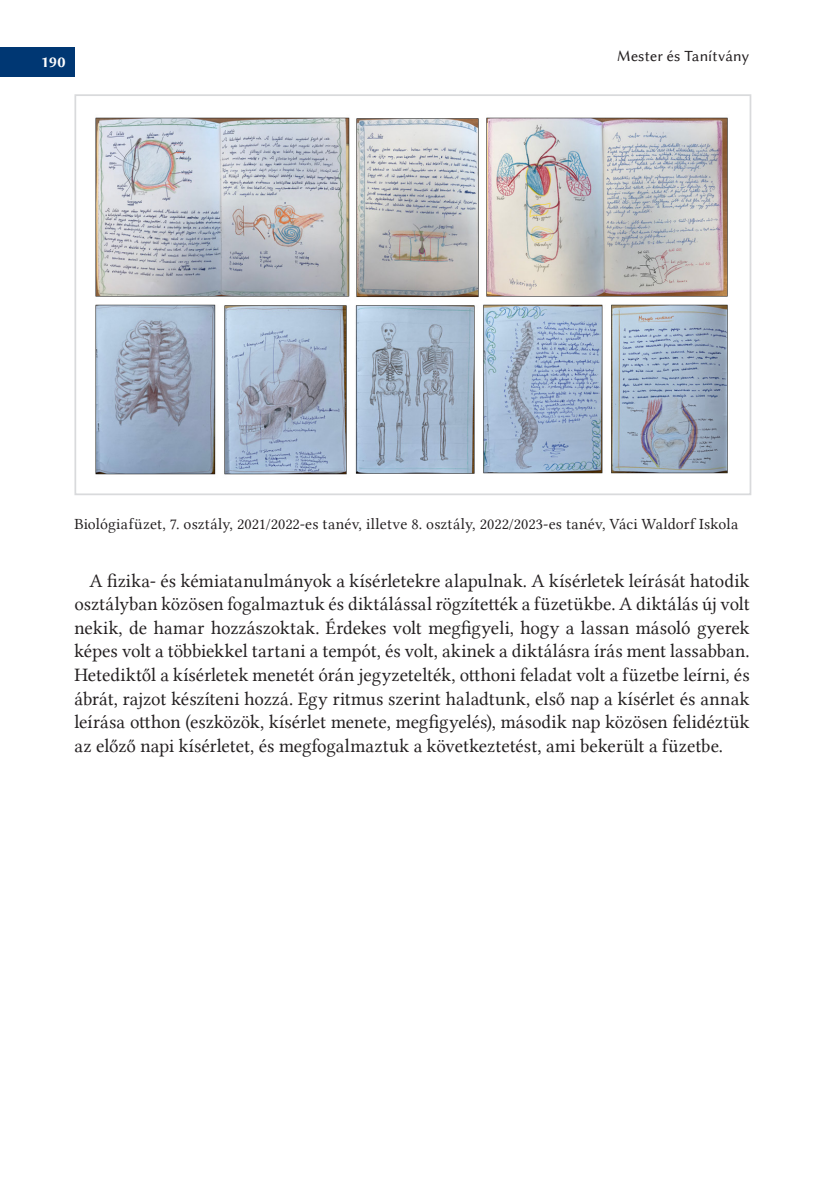
<style>
.page{position:relative;width:834px;height:1181px;background:#fff}
.page>*{position:absolute;margin:0;border:0;box-sizing:border-box;transform-origin:0 0}
.alap_fölé{font:19.25px/23.6px "Lin Libertine";color:#231f20;text-align:justify}
.Ábra_cím{font:15.75px "Lin Libertine";letter-spacing:.01em;color:#231f20}
.t1{font:15.75px "Lin Biolinum";letter-spacing:.01em;color:#231f20}
.t2{font:15.75px "Lin Biolinum B";color:#fff}
</style>
<div class="page">
<div style="left:0;top:47px;width:74px;height:29px;background:#003773"></div>
<img style="left:95px;top:117px;width:633px;height:358px">
<div style="left:74px;top:94px;width:677px;height:401px;border:2px solid #d9dadc"></div>
<p class="t2" style="left:41px;top:51px;width:26px">190</p>
<p class="t1" style="left:616px;top:47px;width:134px">Mester és Tanítvány</p>
<p class="Ábra_cím" style="left:74px;top:515px;width:665px">Biológiafüzet, 7. osztály, 2021/2022-es tanév, illetve 8. osztály, 2022/2023-es tanév, Váci Waldorf Iskola</p>
<p class="alap_fölé" style="left:74px;top:568px;width:676px;text-indent:15px">A fizika- és kémiatanulmányok a kísérletekre alapulnak. A kísérletek leírását hatodik osztályban közösen fogalmaztuk és diktálással rögzítették a füzetükbe. A diktálás új volt nekik, de hamar hozzászoktak. Érdekes volt megfigyeli, hogy a lassan másoló gyerek képes volt a többiekkel tartani a tempót, és volt, akinek a diktálásra írás ment lassabban.<br>Hetediktől a kísérletek menetét órán jegyzetelték, otthoni feladat volt a füzetbe leírni, és ábrát, rajzot készíteni hozzá. Egy ritmus szerint haladtunk, első nap a kísérlet és annak leírása otthon (eszközök, kísérlet menete, megfigyelés), második nap közösen felidéztük az előző napi kísérletet, és megfogalmaztuk a következtetést, ami bekerült a füzetbe.</p>
</div>
